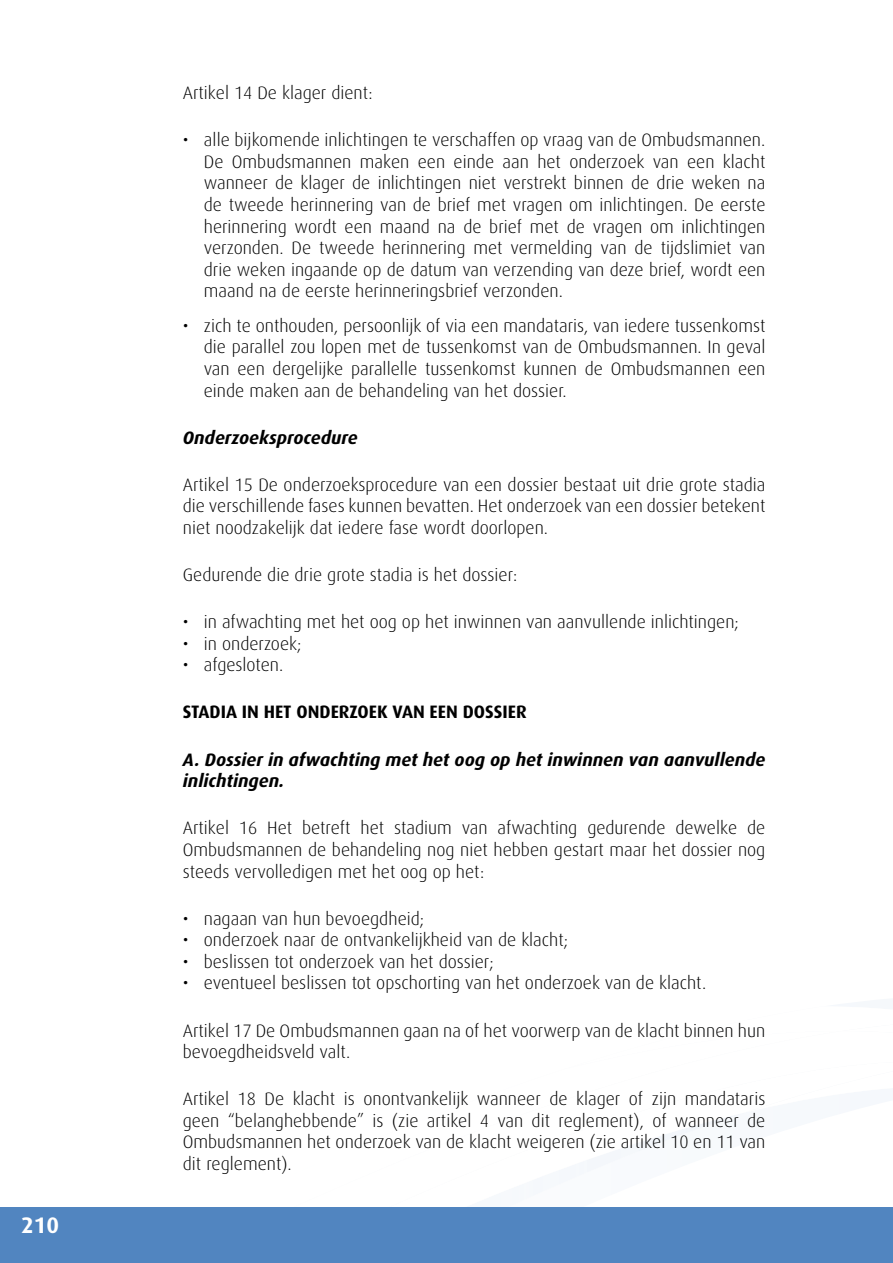
<style>
.page{position:relative;width:893px;height:1263px;background:#fff}
.page>*{position:absolute;margin:0;border:0;box-sizing:border-box;transform-origin:0 0}
.t1{font:700 22.5px "Dax";color:#fff}
.t2{font:300 18px/21.6px "Dax";color:#000;text-align:justify}
.t3{font:italic 700 18px/21.6px "Dax";color:#000}
.t4{font:700 18px "Dax";color:#000}
.t5{font:18px/21.6px "Dax";color:#000;text-align:justify}
</style>
<div class="page">
<img style="left:176px;top:1115px;width:717px;height:93px">
<div style="left:0;top:1208px;width:893px;height:55px;background:#5185c0"></div>
<p class="t1" style="left:21px;top:1212px;width:40px">210</p>
<p class="t2" style="left:183px;top:82px;width:192px">Artikel 14 De klager dient:</p>
<p class="t2" style="left:204px;top:129px;width:563px">alle bijkomende inlichtingen te verschaffen op vraag van de Ombudsmannen.<br>De Ombudsmannen maken een einde aan het onderzoek van een klacht wanneer de klager de inlichtingen niet verstrekt binnen de drie weken na de tweede herinnering van de brief met vragen om inlichtingen. De eerste herinnering wordt een maand na de brief met de vragen om inlichtingen verzonden. De tweede herinnering met vermelding van de tijdslimiet van drie weken ingaande op de datum van verzending van deze brief, wordt een maand na de eerste herinneringsbrief verzonden.</p>
<p class="t2" style="left:204px;top:315px;width:563px">zich te onthouden, persoonlijk of via een mandataris, van iedere tussenkomst die parallel zou lopen met de tussenkomst van de Ombudsmannen. In geval van een dergelijke parallelle tussenkomst kunnen de Ombudsmannen een einde maken aan de behandeling van het dossier.</p>
<p class="t3" style="left:183px;top:427px;width:176px">Onderzoeksprocedure</p>
<p class="t2" style="left:183px;top:474px;width:584px">Artikel 15 De onderzoeksprocedure van een dossier bestaat uit drie grote stadia die verschillende fases kunnen bevatten. Het onderzoek van een dossier betekent niet noodzakelijk dat iedere fase wordt doorlopen.</p>
<p class="t2" style="left:183px;top:564px;width:336px">Gedurende die drie grote stadia is het dossier:</p>
<p class="t2" style="left:204px;top:611px;width:537px;text-align:left">in afwachting met het oog op het inwinnen van aanvullende inlichtingen; in onderzoek;<br>afgesloten.</p>
<p class="t4" style="left:183px;top:702px;width:345px">STADIA IN HET ONDERZOEK VAN EEN DOSSIER</p>
<p class="t3" style="left:183px;top:749px;width:584px">A. Dossier in afwachting met het oog op het inwinnen van aanvullende inlichtingen.</p>
<p class="t2" style="left:183px;top:817px;width:584px">Artikel 16 Het betreft het stadium van afwachting gedurende dewelke de Ombudsmannen de behandeling nog niet hebben gestart maar het dossier nog steeds vervolledigen met het oog op het:</p>
<p class="t2" style="left:204px;top:908px;width:504px;text-align:left">nagaan van hun bevoegdheid;<br>onderzoek naar de ontvankelijkheid van de klacht;<br>beslissen tot onderzoek van het dossier;<br>eventueel beslissen tot opschorting van het onderzoek van de klacht.</p>
<p class="t2" style="left:183px;top:1020px;width:584px">Artikel 17 De Ombudsmannen gaan na of het voorwerp van de klacht binnen hun bevoegdheidsveld valt.</p>
<p class="t2" style="left:183px;top:1088px;width:584px">Artikel 18 De klacht is onontvankelijk wanneer de klager of zijn mandataris geen “belanghebbende” is (zie artikel 4 van dit reglement), of wanneer de Ombudsmannen het onderzoek van de klacht weigeren (zie artikel 10 en 11 van dit reglement).</p>
<p class="t5" style="left:183px;top:129px;width:7px">•</p>
<p class="t5" style="left:183px;top:315px;width:7px">•</p>
<p class="t5" style="left:183px;top:611px;width:7px">• • •</p>
<p class="t5" style="left:183px;top:908px;width:7px">• • • •</p>
</div>
